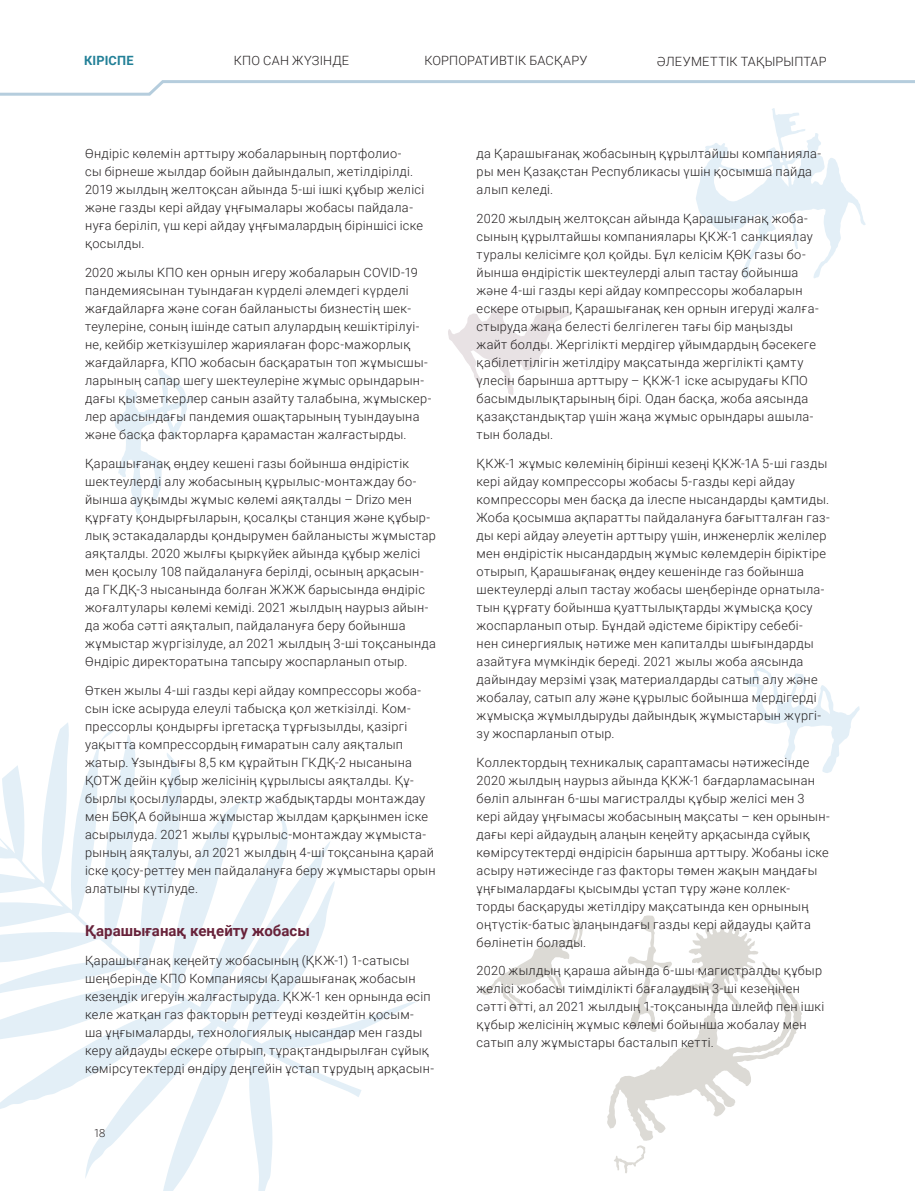
<style>
.page{position:relative;width:915px;height:1191px;background:#fff}
.page>*{position:absolute;margin:0;border:0;box-sizing:border-box;transform-origin:0 0}
.Subtitle_C{font:700 15px "Roboto";color:#68223a}
.Body_Text{font:300 12.75px/18px "Roboto";letter-spacing:.025em;color:#231f20}
.t1{font:700 12.75px "Roboto";letter-spacing:.015em;color:#228097}
.t2{font:300 12px "Cera Pro";color:#231f20}
</style>
<div class="page">
<svg style="left:0;top:723px;width:415px;height:468px"></svg>
<svg style="left:482px;top:915px;width:320px;height:258px"></svg>
<svg style="left:115px;top:369px;width:81px;height:146px"></svg>
<svg style="left:696px;top:108px;width:169px;height:171px"></svg>
<svg style="left:448px;top:306px;width:122px;height:89px"></svg>
<svg style="left:745px;top:666px;width:114px;height:107px"></svg>
<svg style="left:0;top:80px;width:914px;height:16px"></svg>
<p class="t1" style="left:84px;top:51px;width:51px">КІРІСПЕ</p>
<p class="Body_Text" style="left:234px;top:51px;width:117px">КПО САН ЖҮЗІНДЕ</p>
<p class="Body_Text" style="left:424px;top:51px;width:164px">КОРПОРАТИВТІК БАСҚАРУ</p>
<p class="Body_Text" style="left:656px;top:52px;width:171px">ӘЛЕУМЕТТІК ТАҚЫРЫПТАР</p>
<p class="Body_Text" style="left:85px;top:144px;width:340px">Өндіріс көлемін арттыру жобаларының портфолио-<br>сы бірнеше жылдар бойын дайындалып, жетілдірілді.<br>2019 жылдың желтоқсан айында 5-ші ішкі құбыр желісі және газды кері айдау ұңғымалары жобасы пайдала&shy;нуға беріліп, үш кері айдау ұңғымалардың біріншісі іске қосылды.</p>
<p class="Body_Text" style="left:85px;top:263px;width:348px">2020 жылы KПO кен орнын игеру жобаларын COVID-19 пандемиясынан туындаған күрделі әлемдегі күрделі жағдайларға және соған байланысты бизнестің шек&shy;теулеріне, соның ішінде сатып алулардың кешіктірілуі&shy;не, кейбір жеткізушілер жариялаған форс-мажорлық жағдайларға, КПО жобасын басқаратын топ жұмысшы&shy;ларының сапар шегу шектеулеріне жұмыс орындарын&shy;дағы қызметкерлер санын азайту талабына, жұмыскер&shy;лер арасындағы пандемия ошақтарының туындауына және басқа факторларға қарамастан жалғастырды.</p>
<p class="Body_Text" style="left:85px;top:454px;width:352px">Қарашығанақ өңдеу кешені газы бойынша өндірістік шектеулерді алу жобасының құрылыс-монтаждау бо&shy;йынша ауқымды жұмыс көлемі аяқталды – Drizo мен құрғату қондырғыларын, қосалқы станция және құбыр&shy;лық эстакадаларды қондырумен байланысты жұмыстар аяқталды. 2020 жылғы қыркүйек айында құбыр желісі мен қосылу 108 пайдалануға берілді, осының арқасын&shy;да ГКДҚ-3 нысанында болған ЖЖЖ барысында өндіріс жоғалтулары көлемі кеміді. 2021 жылдың наурыз айын&shy;да жоба сәтті аяқталып, пайдалануға беру бойынша жұмыстар жүргізілуде, ал 2021 жылдың 3-ші тоқсанында Өндіріс директоратына тапсыру жоспарланып отыр.</p>
<p class="Body_Text" style="left:85px;top:680px;width:352px">Өткен жылы 4-ші газды кері айдау компрессоры жоба&shy;сын іске асыруда елеулі табысқа қол жеткізілді. Ком&shy;прессорлы қондырғы іргетасқа тұрғызылды, қазіргі уақытта компрессордың ғимаратын салу аяқталып жатыр. Ұзындығы 8,5 км құрайтын ГКДҚ-2 нысанына ҚОТЖ дейін құбыр желісінің құрылысы аяқталды. Құ&shy;бырлы қосылуларды, электр жабдықтарды монтаждау мен БӨҚА бойынша жұмыстар жылдам қарқынмен іске асырылуда. 2021 жылы құрылыс-монтаждау жұмыста&shy;рының аяқталуы, ал 2021 жылдың 4-ші тоқсанына қарай іске қосу-реттеу мен пайдалануға беру жұмыстары орын алатыны күтілуде.</p>
<p class="Subtitle_C" style="left:85px;top:920px;width:226px">Қарашығанақ кеңейту жобасы</p>
<p class="Body_Text" style="left:85px;top:950px;width:350px">Қарашығанақ кеңейту жобасының (ҚКЖ-1) 1-сатысы шеңберінде КПО Компаниясы Қарашығанақ жобасын кезеңдік игеруін жалғастыруда. ҚКЖ-1 кен орнында өсіп келе жатқан газ факторын реттеуді көздейтін қосым&shy;ша ұңғымаларды, технологиялық нысандар мен газды керу айдауды ескере отырып, тұрақтандырылған сұйық көмірсутектерді өндіру деңгейін ұстап тұрудың арқасын-</p>
<p class="t2" style="left:94px;top:1124px;width:13px">18</p>
<p class="Body_Text" style="left:476px;top:144px;width:346px">да Қарашығанақ жобасының құрылтайшы компанияла&shy;ры мен Қазақстан Республикасы үшін қосымша пайда алып келеді.</p>
<p class="Body_Text" style="left:476px;top:209px;width:343px">2020 жылдың желтоқсан айында Қарашығанақ жоба&shy;сының құрылтайшы компаниялары ҚКЖ-1 санкциялау туралы келісімге қол қойды. Бұл келісім ҚӨК газы бо&shy;йынша өндірістік шектеулерді алып тастау бойынша және 4-ші газды кері айдау компрессоры жобаларын ескере отырып, Қарашығанақ кен орнын игеруді жалға&shy;стыруда жаңа белесті белгілеген тағы бір маңызды жайт болды. Жергілікті мердігер ұйымдардың бәсекеге қабілеттілігін жетілдіру мақсатында жергілікті қамту үлесін барынша арттыру – ҚКЖ-1 іске асырудағы КПО басымдылықтарының бірі. Одан басқа, жоба аясында қазақстандықтар үшін жаңа жұмыс орындары ашыла&shy;тын болады.</p>
<p class="Body_Text" style="left:476px;top:454px;width:354px">ҚКЖ-1 жұмыс көлемінің бірінші кезеңі ҚКЖ-1А 5-ші газды кері айдау компрессоры жобасы 5-газды кері айдау компрессоры мен басқа да ілеспе нысандарды қамтиды.<br>Жоба қосымша ақпаратты пайдалануға бағытталған газ&shy;ды кері айдау әлеуетін арттыру үшін, инженерлік желілер мен өндірістік нысандардың жұмыс көлемдерін біріктіре отырып, Қарашығанақ өңдеу кешенінде газ бойынша шектеулерді алып тастау жобасы шеңберінде орнатыла&shy;тын құрғату бойынша қуаттылықтарды жұмысқа қосу жоспарланып отыр. Бұндай әдістеме біріктіру себебі-<br>нен синергиялық нәтиже мен капиталды шығындарды азайтуға мүмкіндік береді. 2021 жылы жоба аясында дайындау мерзімі ұзақ материалдарды сатып алу және жобалау, сатып алу және құрылыс бойынша мердігерді жұмысқа жұмылдыруды дайындық жұмыстарын жүргі&shy;зу жоспарланып отыр.</p>
<p class="Body_Text" style="left:476px;top:752px;width:354px">Коллектордың техникалық сараптамасы нәтижесінде 2020 жылдың наурыз айында ҚКЖ-1 бағдарламасынан бөліп алынған 6-шы магистралды құбыр желісі мен 3 кері айдау ұңғымасы жобасының мақсаты – кен орынын&shy;дағы кері айдаудың алаңын кеңейту арқасында сұйық көмірсутектерді өндірісін барынша арттыру. Жобаны іске асыру нәтижесінде газ факторы төмен жақын маңдағы ұңғымалардағы қысымды ұстап тұру және коллек&shy;торды басқаруды жетілдіру мақсатында кен орнының оңтүстік-батыс алаңындағы газды кері айдауды қайта бөлінетін болады.</p>
<p class="Body_Text" style="left:476px;top:961px;width:349px">2020 жылдың қараша айында 6-шы магистралды құбыр желісі жобасы тиімділікті бағалаудың 3-ші кезеңінен сәтті өтті, ал 2021 жылдың 1-тоқсанында шлейф пен ішкі құбыр желісінің жұмыс көлемі бойынша жобалау мен сатып алу жұмыстары басталып кетті.</p>
</div>
